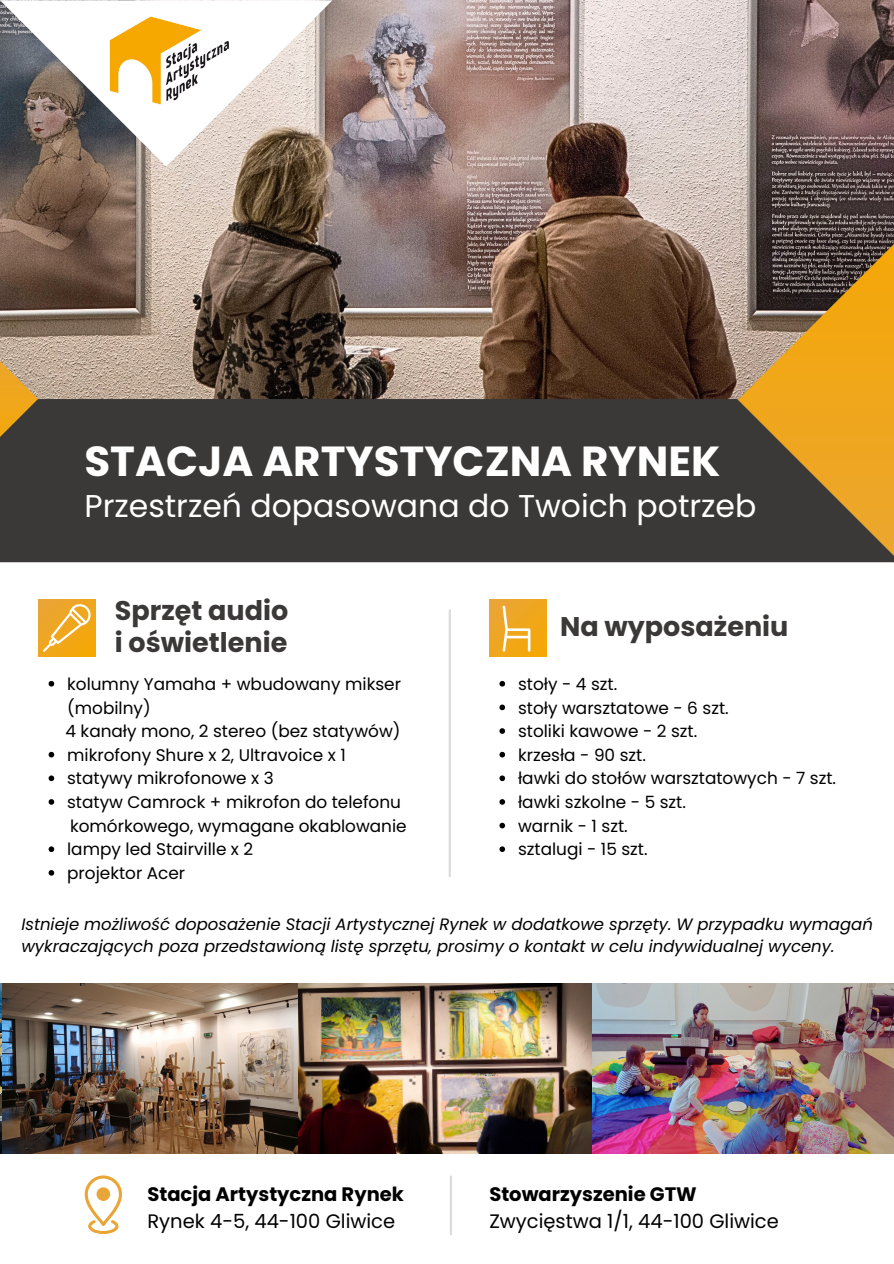
<style>
.page{position:relative;width:894px;height:1264px;background:#fff}
.page>*{position:absolute;margin:0;border:0;box-sizing:border-box;transform-origin:0 0}
.t1{font:700 42px "Poppins";color:#fff}
.t2{font:31.5px "Poppins";color:#fff}
.t3{font:700 27px/31.5px "Poppins";color:#3b3838}
.t4{font:19.5px/27px "Poppins";color:#000}
.t5{font:700 19.5px/27px "Poppins";color:#000}
.t6{font:16.8px/23.7px "Poppins";color:#000}
.t7{font:italic 16.5px/22.5px "Poppins";color:#000}
.s1{font-weight:400}
.s2{font-weight:700}
</style>
<div class="page">
<img style="left:0;top:0;width:893px;height:399px">
<svg style="left:734px;top:183px;width:159px;height:380px"></svg>
<svg style="left:0;top:0;width:332px;height:166px"></svg>
<svg style="left:0;top:399px;width:893px;height:163px;fill:#3b3838"></svg>
<svg style="left:0;top:323px;width:38px;height:152px"></svg>
<img style="left:90px;top:0;width:152px;height:137px">
<hr style="left:448px;top:610px;width:3px;height:266px;background:#dbdcdc">
<hr style="left:449px;top:1176px;width:3px;height:58px;background:#dbdcdc">
<svg style="left:84px;top:1175px;width:38px;height:58px"></svg>
<div style="left:96px;top:1187px;width:14px;height:13px;background:#e9a537;border-radius:50%"></div>
<img style="left:298px;top:983px;width:595px;height:170px">
<svg style="left:38px;top:599px;width:57px;height:57px"></svg>
<svg style="left:43px;top:604px;width:48px;height:47px"></svg>
<svg style="left:489px;top:599px;width:57px;height:57px"></svg>
<svg style="left:502px;top:605px;width:28px;height:46px"></svg>
<svg style="left:49px;top:681px;width:5px;height:5px"></svg>
<svg style="left:49px;top:751px;width:5px;height:6px"></svg>
<svg style="left:49px;top:775px;width:5px;height:6px"></svg>
<svg style="left:49px;top:799px;width:5px;height:5px"></svg>
<svg style="left:49px;top:846px;width:5px;height:6px"></svg>
<svg style="left:49px;top:870px;width:5px;height:5px"></svg>
<svg style="left:499px;top:681px;width:6px;height:5px"></svg>
<svg style="left:499px;top:704px;width:6px;height:6px"></svg>
<svg style="left:499px;top:728px;width:6px;height:5px"></svg>
<svg style="left:499px;top:751px;width:6px;height:6px"></svg>
<svg style="left:499px;top:775px;width:6px;height:6px"></svg>
<svg style="left:499px;top:799px;width:6px;height:5px"></svg>
<svg style="left:499px;top:822px;width:6px;height:6px"></svg>
<svg style="left:499px;top:846px;width:6px;height:6px"></svg>
<img style="left:3px;top:983px;width:295px;height:170px">
<p class="t1" style="left:84px;top:431px;width:637px">STACJA ARTYSTYCZNA RYNEK</p>
<p class="t2" style="left:84px;top:483px;width:673px">Przestrzeń dopasowana do Twoich potrzeb</p>
<p class="t3" style="left:115px;top:595px;width:175px">Sprzęt audio i oświetlenie</p>
<p class="t3" style="left:560px;top:610px;width:230px">Na wyposażeniu</p>
<p class="t6" style="left:518px;top:672px;width:101px">stoły - 4 szt.</p>
<p class="t6" style="left:518px;top:696px;width:212px">stoły warsztatowe - 6 szt.</p>
<p class="t6" style="left:518px;top:719px;width:181px">stoliki kawowe - 2 szt.</p>
<p class="t6" style="left:518px;top:743px;width:129px">krzesła - 90 szt.</p>
<p class="t6" style="left:518px;top:766px;width:319px">ławki do stołów warsztatowych - 7 szt.</p>
<p class="t6" style="left:518px;top:790px;width:169px">ławki szkolne - 5 szt.</p>
<p class="t6" style="left:518px;top:814px;width:111px">warnik - 1 szt.</p>
<p class="t6" style="left:518px;top:837px;width:131px">sztalugi - 15 szt.</p>
<h2 class="t6" style="left:67px;top:672px;width:335px">kolumny Yamaha + wbudowany mikser (mobilny)</h2>
<h3 class="t6" style="left:65px;top:719px;width:336px">4 kanały mono, 2 stereo (bez statywów)</h3>
<p class="t6" style="left:67px;top:743px;width:280px">mikrofony Shure x 2, Ultravoice x 1</p>
<p class="t6" style="left:67px;top:766px;width:208px">statywy mikrofonowe x 3</p>
<p class="t6" style="left:67px;top:790px;width:335px">statyw Camrock + mikrofon do telefonu</p>
<p class="t6" style="left:70px;top:814px;width:338px">komórkowego, wymagane okablowanie</p>
<h3 class="t6" style="left:67px;top:837px;width:187px">lampy led Stairville x 2</h3>
<p class="t6" style="left:67px;top:861px;width:119px">projektor Acer</p>
<p class="t7" style="left:21px;top:912px;width:852px">Istnieje możliwość doposażenie Stacji Artystycznej Rynek w dodatkowe sprzęty. W przypadku wymagań wykraczających poza przedstawioną listę sprzętu, prosimy o kontakt w celu indywidualnej wyceny.</p>
<p class="t5" style="left:147px;top:1180px;width:258px">Stacja Artystyczna Rynek<br><span class="s1">Rynek 4-5, 44-100 Gliwice</span></p>
<p class="t4" style="left:489px;top:1180px;width:291px"><span class="s2">Stowarzyszenie GTW<br></span>Zwycięstwa 1/1, 44-100 Gliwice</p>
</div>
